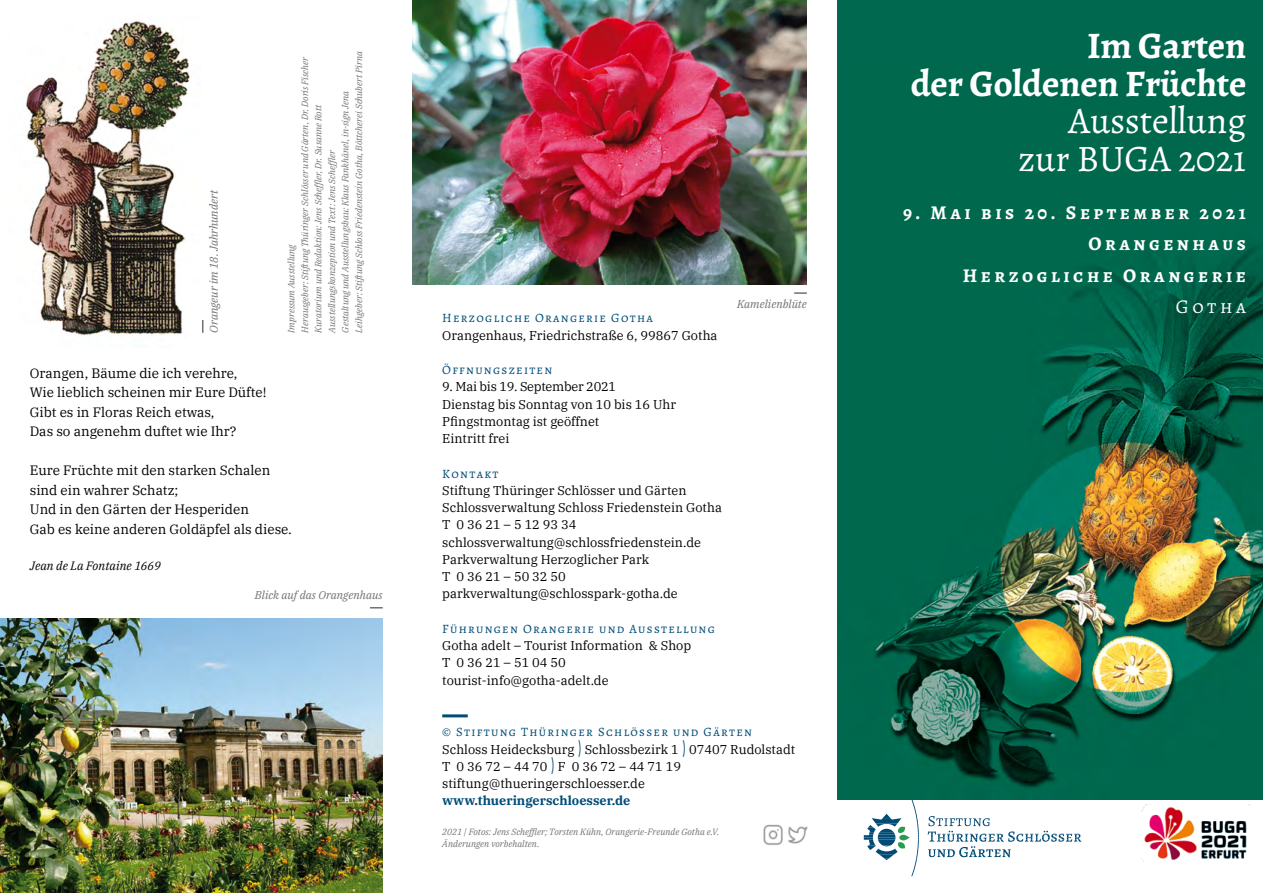
<style>
.page{position:relative;width:1263px;height:893px;background:#fff}
.page>*{position:absolute;margin:0;border:0;box-sizing:border-box;transform-origin:0 0}
.t1{font:700 37.5px/37.5px "Alegreya";letter-spacing:-.005em;color:#fff;text-align:right}
.t2{font:37.5px/37.5px "Alegreya";letter-spacing:-.005em;color:#fff;text-align:right}
.t3{font:700 19.5px/31.5px "Alegreya SC";letter-spacing:.18em;color:#fff;text-align:right}
.t4{font:19.5px "Alegreya SC";letter-spacing:.18em;color:#fff}
.t5{font:13.5px/19.5px "IBM Plex Serif";color:#000}
.t6{font:12.75px/17.2px "IBM Plex Serif";color:#000}
.t7{font:12.75px "Alegreya SC";letter-spacing:.1em;color:#004c77}
.t8{font:700 12.75px "IBM Plex Serif";color:#004c77}
.t9{font:italic 12px "IBM Plex Serif";color:#000}
.t10{font:italic 11.25px "IBM Plex Serif";color:#707172}
.t11{font:italic 9px/13.5px "IBM Plex Serif";color:#707172}
.s1{font-family:"Futura";font-weight:300;font-size:18px;color:#004c77}
</style>
<div class="page">
<img style="left:838px;top:0;width:425px;height:799px">
<svg style="left:864px;top:799px;width:217px;height:77px"></svg>
<svg style="left:370px;top:607px;width:13px;height:1px"></svg>
<img style="left:763px;top:824px;width:45px;height:21px">
<img style="left:0;top:619px;width:383px;height:274px">
<img style="left:412px;top:0;width:395px;height:285px">
<hr style="left:442px;top:714px;width:26px;height:3px;background:#004c77">
<img style="left:25px;top:21px;width:179px;height:315px">
<svg style="left:794px;top:292px;width:13px;height:2px"></svg>
<svg style="left:202px;top:320px;width:1px;height:13px"></svg>
<img style="left:1142px;top:805px;width:109px;height:55px">
<p class="t10" style="left:205px;top:333px;width:144px;rotate:-90deg">Orangeur im 18. Jahrhundert</p>
<p class="t11" style="left:284px;top:333px;width:283px;rotate:-90deg">Impressum Ausstellung<br>Herausgeber: Stiftung Thüringer Schlösser und Gärten, Dr. Doris Fischer Kuratorium und Redaktion: Jens Scheffler, Dr. Susanne Rott Ausstellungskonzeption und Text: Jens Scheffler<br>Gestaltung und Ausstellungsbau: Klaus Fankhänel, in-sign Jena Leihgeber: Stiftung Schloss Friedenstein Gotha, Böttcherei Schubert Pirna</p>
<p class="t5" style="left:30px;top:362px;width:238px">Orangen, Bäume die ich verehre,<br>Wie lieblich scheinen mir Eure Düfte!<br>Gibt es in Floras Reich etwas,<br>Das so angenehm duftet wie Ihr?</p>
<p class="t5" style="left:30px;top:460px;width:264px">Eure Früchte mit den starken Schalen sind ein wahrer Schatz;<br>Und in den Gärten der Hesperiden<br>Gab es keine anderen Goldäpfel als diese.</p>
<p class="t9" style="left:30px;top:556px;width:133px">Jean de La Fontaine 1669</p>
<p class="t10" style="left:255px;top:587px;width:129px">Blick auf das Orangenhaus</p>
<p class="t7" style="left:442px;top:310px;width:212px">Herzogliche Orangerie Gotha</p>
<p class="t6" style="left:442px;top:325px;width:277px">Orangenhaus, Friedrichstraße 6, 99867 Gotha</p>
<p class="t7" style="left:442px;top:362px;width:111px">Öffnungszeiten</p>
<p class="t6" style="left:442px;top:377px;width:235px">9. Mai bis 19. September 2021<br>Dienstag bis Sonntag von 10 bis 16 Uhr<br>Pfingstmontag ist geöffnet<br>Eintritt frei</p>
<p class="t7" style="left:442px;top:466px;width:58px">Kontakt</p>
<p class="t6" style="left:442px;top:481px;width:281px">Stiftung Thüringer Schlösser und Gärten Schlossverwaltung Schloss Friedenstein Gotha T 0 36 21 – 5 12 93 34 schlossverwaltung@schlossfriedenstein.de Parkverwaltung Herzoglicher Park<br>T 0 36 21 – 50 32 50 parkverwaltung@schlosspark-gotha.de</p>
<p class="t7" style="left:442px;top:621px;width:274px">Führungen Orangerie und Ausstellung</p>
<p class="t6" style="left:442px;top:636px;width:251px">Gotha adelt – Tourist Information &amp; Shop<br>T 0 36 21 – 51 04 50 tourist-info@gotha-adelt.de</p>
<p class="t10" style="left:737px;top:296px;width:71px">Kamelienblüte</p>
<p class="t7" style="left:442px;top:724px;width:311px">© Stiftung Thüringer Schlösser und Gärten</p>
<p class="t6" style="left:442px;top:739px;width:355px">Schloss Heidecksburg <span class="s1">)</span> Schlossbezirk 1 <span class="s1">)</span> 07407 Rudolstadt<br>T 0 36 72 – 44 70 <span class="s1">)</span> F 0 36 72 – 44 71 19 stiftung@thueringerschloesser.de</p>
<p class="t8" style="left:442px;top:791px;width:190px">www.thueringerschloesser.de</p>
<p class="t11" style="left:442px;top:825px;width:279px;line-height:12px">2021 | Fotos: Jens Scheffler; Torsten Kühn, Orangerie-Freunde Gotha e.V.<br>Änderungen vorbehalten.</p>
<h1 class="t1" style="left:911px;top:27px;width:337px">Im Garten<br>der Goldenen Früchte</h1>
<h1 class="t2" style="left:1018px;top:102px;width:230px">Ausstellung zur BUGA 2021</h1>
<h2 class="t3" style="left:903px;top:197px;width:344px">9. Mai bis 20. September 2021<br>Orangenhaus<br>Herzogliche Orangerie</h2>
<h2 class="t4" style="left:1176px;top:295px;width:72px">Gotha</h2>
</div>
